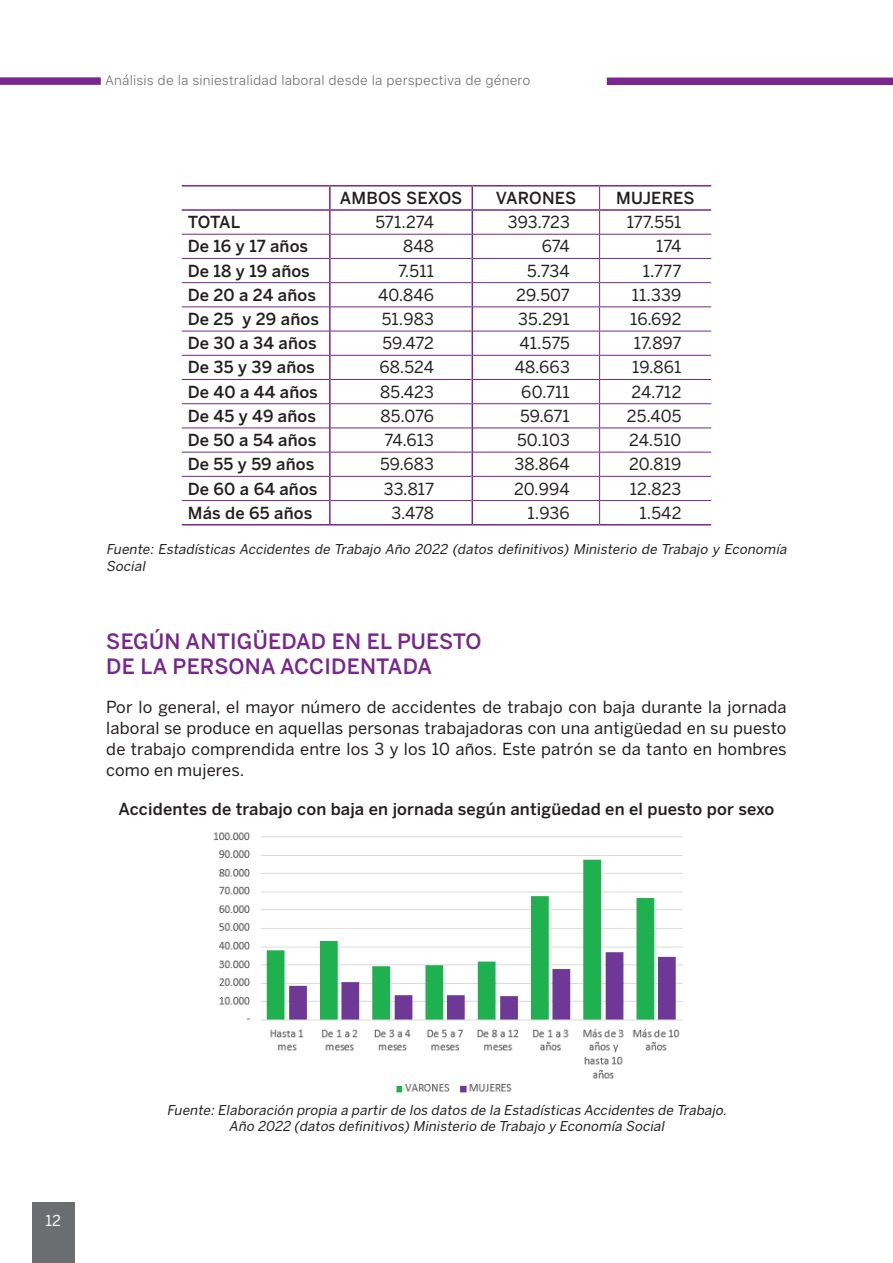
<style>
.page{position:relative;width:893px;height:1263px;background:#fff}
.page>*{position:absolute;margin:0;border:0;box-sizing:border-box;transform-origin:0 0}
.t1{font:500 21px/25.5px "Benton Sans";letter-spacing:.01em;color:#77278d}
.t2{font:16.5px/21px "Benton Sans";letter-spacing:.01em;color:#231f20;text-align:justify}
.t3{font:500 16.5px "Benton Sans";letter-spacing:.01em;color:#231f20}
.t4{font:15px "Benton Sans";color:#fff}
.t5{font:italic 13.5px/16.5px "Benton Sans";letter-spacing:.01em;color:#231f20}
.t6{font:300 13.5px "SF Pro Text";letter-spacing:.01em;color:#6c6d70}
</style>
<div class="page">
<div style="left:0;top:77px;width:101px;height:8px;background:#77278d"></div>
<div style="left:32px;top:1202px;width:42px;height:61px;background:#6c6d70"></div>
<div style="left:607px;top:78px;width:286px;height:7px;background:#77278d"></div>
<hr style="left:182px;top:234px;width:147px;height:1px;background:#77278d">
<hr style="left:331px;top:234px;width:141px;height:1px;background:#77278d">
<hr style="left:473px;top:234px;width:127px;height:1px;background:#77278d">
<hr style="left:600px;top:234px;width:111px;height:1px;background:#77278d">
<hr style="left:182px;top:258px;width:147px;height:1px;background:#77278d">
<hr style="left:331px;top:258px;width:141px;height:1px;background:#77278d">
<hr style="left:473px;top:258px;width:127px;height:1px;background:#77278d">
<hr style="left:600px;top:258px;width:111px;height:1px;background:#77278d">
<hr style="left:182px;top:282px;width:147px;height:1px;background:#77278d">
<hr style="left:331px;top:282px;width:141px;height:1px;background:#77278d">
<hr style="left:473px;top:282px;width:127px;height:1px;background:#77278d">
<hr style="left:600px;top:282px;width:111px;height:1px;background:#77278d">
<hr style="left:182px;top:306px;width:147px;height:1px;background:#77278d">
<hr style="left:331px;top:306px;width:141px;height:1px;background:#77278d">
<hr style="left:473px;top:306px;width:127px;height:1px;background:#77278d">
<hr style="left:600px;top:306px;width:111px;height:1px;background:#77278d">
<hr style="left:182px;top:331px;width:147px;height:1px;background:#77278d">
<hr style="left:331px;top:331px;width:141px;height:1px;background:#77278d">
<hr style="left:473px;top:331px;width:127px;height:1px;background:#77278d">
<hr style="left:600px;top:331px;width:111px;height:1px;background:#77278d">
<hr style="left:182px;top:355px;width:147px;height:1px;background:#77278d">
<hr style="left:331px;top:355px;width:141px;height:1px;background:#77278d">
<hr style="left:473px;top:355px;width:127px;height:1px;background:#77278d">
<hr style="left:600px;top:355px;width:111px;height:1px;background:#77278d">
<hr style="left:182px;top:379px;width:147px;height:1px;background:#77278d">
<hr style="left:331px;top:379px;width:141px;height:1px;background:#77278d">
<hr style="left:473px;top:379px;width:127px;height:1px;background:#77278d">
<hr style="left:600px;top:379px;width:111px;height:1px;background:#77278d">
<hr style="left:182px;top:403px;width:147px;height:1px;background:#77278d">
<hr style="left:331px;top:403px;width:141px;height:1px;background:#77278d">
<hr style="left:473px;top:403px;width:127px;height:1px;background:#77278d">
<hr style="left:600px;top:403px;width:111px;height:1px;background:#77278d">
<hr style="left:182px;top:428px;width:147px;height:1px;background:#77278d">
<hr style="left:331px;top:428px;width:141px;height:1px;background:#77278d">
<hr style="left:473px;top:428px;width:127px;height:1px;background:#77278d">
<hr style="left:600px;top:428px;width:111px;height:1px;background:#77278d">
<hr style="left:182px;top:452px;width:147px;height:1px;background:#77278d">
<hr style="left:331px;top:452px;width:141px;height:1px;background:#77278d">
<hr style="left:473px;top:452px;width:127px;height:1px;background:#77278d">
<hr style="left:600px;top:452px;width:111px;height:1px;background:#77278d">
<hr style="left:182px;top:476px;width:147px;height:1px;background:#77278d">
<hr style="left:331px;top:476px;width:141px;height:1px;background:#77278d">
<hr style="left:473px;top:476px;width:127px;height:1px;background:#77278d">
<hr style="left:600px;top:476px;width:111px;height:1px;background:#77278d">
<hr style="left:182px;top:500px;width:147px;height:1px;background:#77278d">
<hr style="left:331px;top:500px;width:141px;height:1px;background:#77278d">
<hr style="left:473px;top:500px;width:127px;height:1px;background:#77278d">
<hr style="left:600px;top:500px;width:111px;height:1px;background:#77278d">
<svg style="left:599px;top:187px;width:1px;height:337px"></svg>
<hr style="left:182px;top:185px;width:148px;height:2px;background:#77278d">
<hr style="left:330px;top:185px;width:142px;height:2px;background:#77278d">
<hr style="left:472px;top:185px;width:128px;height:2px;background:#77278d">
<hr style="left:600px;top:185px;width:111px;height:2px;background:#77278d">
<hr style="left:182px;top:209px;width:148px;height:2px;background:#77278d">
<hr style="left:330px;top:209px;width:142px;height:2px;background:#77278d">
<hr style="left:472px;top:209px;width:128px;height:2px;background:#77278d">
<hr style="left:600px;top:209px;width:111px;height:2px;background:#77278d">
<hr style="left:182px;top:524px;width:148px;height:1px;background:#77278d">
<hr style="left:330px;top:524px;width:142px;height:1px;background:#77278d">
<hr style="left:472px;top:524px;width:128px;height:1px;background:#77278d">
<hr style="left:600px;top:524px;width:111px;height:1px;background:#77278d">
<hr style="left:329px;top:187px;width:2px;height:22px;background:#77278d">
<hr style="left:329px;top:211px;width:2px;height:23px;background:#77278d">
<hr style="left:329px;top:234px;width:2px;height:24px;background:#77278d">
<hr style="left:329px;top:258px;width:2px;height:25px;background:#77278d">
<hr style="left:329px;top:283px;width:2px;height:24px;background:#77278d">
<hr style="left:329px;top:307px;width:2px;height:24px;background:#77278d">
<hr style="left:329px;top:331px;width:2px;height:24px;background:#77278d">
<hr style="left:329px;top:355px;width:2px;height:24px;background:#77278d">
<hr style="left:329px;top:379px;width:2px;height:25px;background:#77278d">
<hr style="left:329px;top:404px;width:2px;height:24px;background:#77278d">
<hr style="left:329px;top:428px;width:2px;height:24px;background:#77278d">
<hr style="left:329px;top:452px;width:2px;height:24px;background:#77278d">
<hr style="left:329px;top:476px;width:2px;height:25px;background:#77278d">
<hr style="left:329px;top:501px;width:2px;height:23px;background:#77278d">
<svg style="left:472px;top:187px;width:1px;height:337px"></svg>
<img style="left:213px;top:832px;width:470px;height:261px">
<p class="t6" style="left:105px;top:70px;width:427px">Análisis de la siniestralidad laboral desde la perspectiva de género</p>
<p class="t3" style="left:340px;top:188px;width:124px">AMBOS SEXOS</p>
<p class="t3" style="left:496px;top:188px;width:82px">VARONES</p>
<p class="t3" style="left:616px;top:188px;width:80px">MUJERES</p>
<p class="t3" style="left:188px;top:212px;width:54px">TOTAL</p>
<p class="t2" style="left:375px;top:211px;width:60px">571.274</p>
<p class="t2" style="left:508px;top:211px;width:64px">393.723</p>
<p class="t2" style="left:627px;top:211px;width:56px">177.551</p>
<p class="t3" style="left:188px;top:237px;width:122px">De 16 y 17 años</p>
<p class="t2" style="left:403px;top:236px;width:32px">848</p>
<p class="t2" style="left:542px;top:236px;width:30px">674</p>
<p class="t2" style="left:656px;top:236px;width:27px">174</p>
<p class="t3" style="left:188px;top:261px;width:124px">De 18 y 19 años</p>
<p class="t2" style="left:398px;top:260px;width:38px">7.511</p>
<p class="t2" style="left:527px;top:260px;width:44px">5.734</p>
<p class="t2" style="left:643px;top:260px;width:40px">1.777</p>
<p class="t3" style="left:188px;top:285px;width:130px">De 20 a 24 años</p>
<p class="t2" style="left:378px;top:284px;width:58px">40.846</p>
<p class="t2" style="left:516px;top:284px;width:55px">29.507</p>
<p class="t2" style="left:632px;top:284px;width:51px">11.339</p>
<p class="t3" style="left:188px;top:309px;width:133px">De 25 y 29 años</p>
<p class="t2" style="left:382px;top:308px;width:54px">51.983</p>
<p class="t2" style="left:518px;top:308px;width:53px">35.291</p>
<p class="t2" style="left:630px;top:308px;width:53px">16.692</p>
<p class="t3" style="left:188px;top:333px;width:130px">De 30 a 34 años</p>
<p class="t2" style="left:382px;top:333px;width:53px">59.472</p>
<p class="t2" style="left:519px;top:333px;width:52px">41.575</p>
<p class="t2" style="left:634px;top:333px;width:49px">17.897</p>
<p class="t3" style="left:188px;top:358px;width:129px">De 35 y 39 años</p>
<p class="t2" style="left:379px;top:357px;width:56px">68.524</p>
<p class="t2" style="left:515px;top:357px;width:56px">48.663</p>
<p class="t2" style="left:632px;top:357px;width:51px">19.861</p>
<p class="t3" style="left:188px;top:382px;width:132px">De 40 a 44 años</p>
<p class="t2" style="left:380px;top:381px;width:55px">85.423</p>
<p class="t2" style="left:521px;top:381px;width:50px">60.711</p>
<p class="t2" style="left:631px;top:381px;width:52px">24.712</p>
<p class="t3" style="left:188px;top:406px;width:130px">De 45 y 49 años</p>
<p class="t2" style="left:381px;top:405px;width:55px">85.076</p>
<p class="t2" style="left:520px;top:405px;width:51px">59.671</p>
<p class="t2" style="left:627px;top:405px;width:56px">25.405</p>
<p class="t3" style="left:188px;top:430px;width:130px">De 50 a 54 años</p>
<p class="t2" style="left:385px;top:429px;width:51px">74.613</p>
<p class="t2" style="left:517px;top:429px;width:54px">50.103</p>
<p class="t2" style="left:629px;top:429px;width:54px">24.510</p>
<p class="t3" style="left:188px;top:454px;width:128px">De 55 y 59 años</p>
<p class="t2" style="left:380px;top:454px;width:55px">59.683</p>
<p class="t2" style="left:515px;top:454px;width:57px">38.864</p>
<p class="t2" style="left:629px;top:454px;width:54px">20.819</p>
<p class="t3" style="left:188px;top:479px;width:131px">De 60 a 64 años</p>
<p class="t2" style="left:384px;top:478px;width:52px">33.817</p>
<p class="t2" style="left:514px;top:478px;width:57px">20.994</p>
<p class="t2" style="left:630px;top:478px;width:53px">12.823</p>
<p class="t3" style="left:188px;top:503px;width:126px">Más de 65 años</p>
<p class="t2" style="left:392px;top:502px;width:44px">3.478</p>
<p class="t2" style="left:527px;top:502px;width:44px">1.936</p>
<p class="t2" style="left:639px;top:502px;width:44px">1.542</p>
<p class="t5" style="left:106px;top:541px;width:685px">Fuente: Estadísticas Accidentes de Trabajo Año 2022 (datos definitivos) Ministerio de Trabajo y Economía<br>Social</p>
<p class="t1" style="left:106px;top:628px;width:377px">SEGÚN ANTIGÜEDAD EN EL PUESTO<br>DE LA PERSONA ACCIDENTADA</p>
<p class="t2" style="left:106px;top:696px;width:682px">Por lo general, el mayor número de accidentes de trabajo con baja durante la jornada laboral se produce en aquellas personas trabajadoras con una antigüedad en su puesto de trabajo comprendida entre los 3 y los 10 años. Este patrón se da tanto en hombres como en mujeres.</p>
<p class="t3" style="left:119px;top:799px;width:657px">Accidentes de trabajo con baja en jornada según antigüedad en el puesto por sexo</p>
<p class="t4" style="left:45px;top:1212px;width:17px">12</p>
<p class="t5" style="left:167px;top:1101px;width:564px;text-align:center">Fuente:Elaboración propia a partir de los datos de la Estadísticas Accidentes de Trabajo.<br>Año 2022 (datos definitivos) Ministerio de Trabajo y Economía Social</p>
</div>
